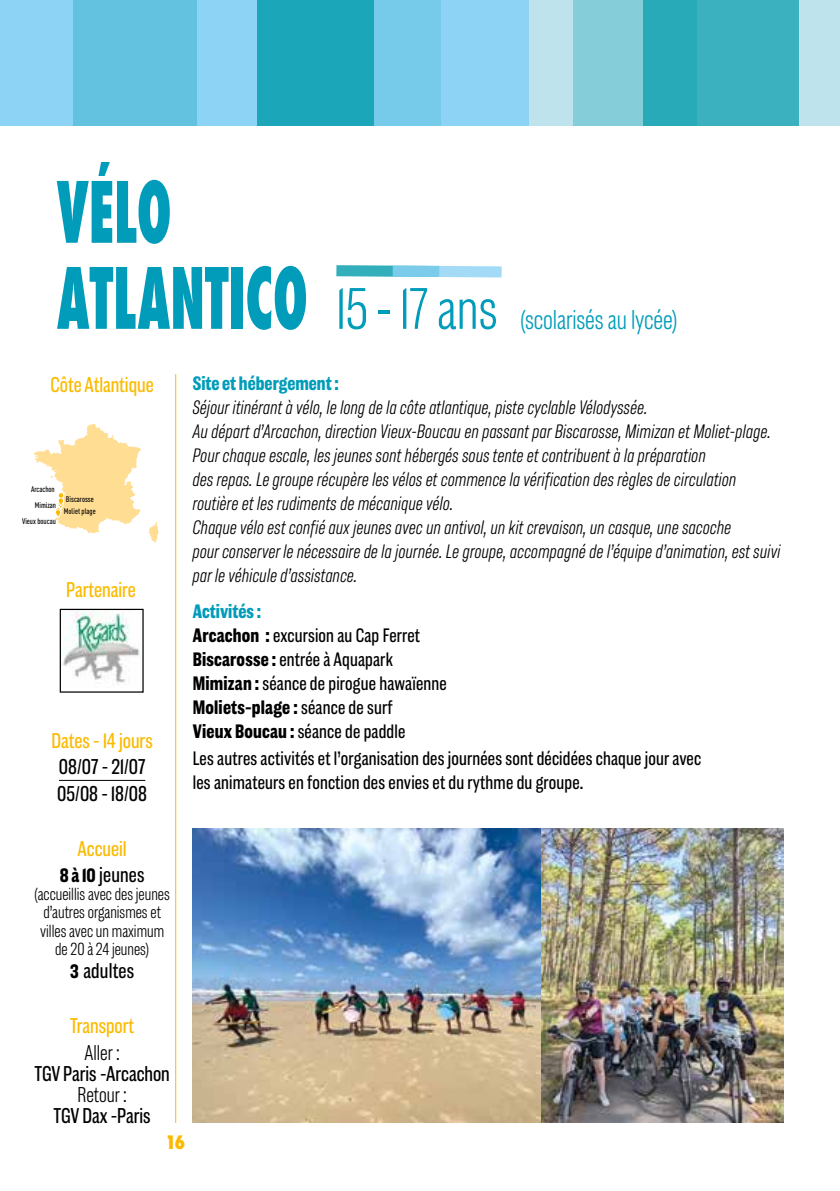
<style>
.page{position:relative;width:840px;height:1191px;background:#fff}
.page>*{position:absolute;margin:0;border:0;box-sizing:border-box;transform-origin:0 0}
.t1{font:800 condensed 82px "Futura";color:#009cb9;scale:.66 1}
.t2{font:300 28px "Americane Cond";letter-spacing:-.005em;color:#009cb9}
.t3{font:22px/26.6px "Americane Cond";color:#fbba00;text-align:center}
.t4{font:22px/26.6px "Americane Cond";color:#000}
.t5{font:300 22px "Americane Cond";color:#000}
.t6{font:italic 300 20px/24px "Americane Cond";letter-spacing:.01em;color:#000}
.t7{font:20px/24px "Americane Cond";letter-spacing:.01em;color:#000}
.t8{font:700 20px "Americane Cond";color:#009cb9}
.t9{font:300 18px/18px "Americane Cond";color:#000;text-align:center}
.t10{font:800 condensed 18px "Futura";color:#fbba00}
.t11{font:500 condensed 8px/12.2px "DINOT";color:#000}
.s1{font-family:"Futura";font-weight:800;font-stretch:condensed;font-size:82px}
.s2{font-size:60px}
.s3{font-weight:700;font-size:20px;color:#000}
.s4{color:#000}
.s5{font-weight:700;font-size:20px}
.s6{font-weight:700;color:#009cb9}
.s7{font-weight:700}
</style>
<div class="page">
<hr style="left:175px;top:374px;width:1px;height:749px;background:#fbba00">
<hr style="left:59px;top:780px;width:86px;height:1px;background:#000">
<hr style="left:839px;top:0;width:1px;height:125px;background:#8dd3f6">
<div style="left:0;top:0;width:576px;height:125px;background:#8dd3f6"></div>
<div style="left:257px;top:0;width:183px;height:125px;background:#1ca6ba"></div>
<div style="left:374px;top:0;width:183px;height:125px;background:linear-gradient(to bottom,#83cff1,#83cff1)"></div>
<div style="left:529px;top:0;width:310px;height:125px;background:#bee3ec"></div>
<div style="left:73px;top:0;width:123px;height:125px;background:#62c2df"></div>
<div style="left:573px;top:0;width:123px;height:125px;background:#85cdd8"></div>
<div style="left:642px;top:0;width:155px;height:125px;background:linear-gradient(to right,#28aab9,#41b3c2)"></div>
<svg style="left:336px;top:265px;width:165px;height:12px;background:#7bcbe1"></svg>
<svg style="left:34px;top:423px;width:124px;height:120px"></svg>
<div style="left:55px;top:507px;width:6px;height:8px;border:1px solid #fff;border-radius:3px"></div>
<div style="left:55px;top:509px;width:6px;height:8px;background:#fbb800;border-radius:3px"></div>
<div style="left:55px;top:509px;width:6px;height:8px;border:1px solid #fff;border-radius:3px"></div>
<div style="left:58px;top:501px;width:6px;height:8px;border:1px solid #fff;border-radius:3px"></div>
<div style="left:58px;top:498px;width:6px;height:8px;border:1px solid #fff;border-radius:3px"></div>
<img style="left:540px;top:828px;width:242px;height:295px">
<img style="left:193px;top:828px;width:347px;height:295px">
<img style="left:62px;top:611px;width:78px;height:74px">
<div style="left:60px;top:609px;width:83px;height:83px;border:1px solid #000"></div>
<h1 class="t1" style="left:57px;top:156px;width:175px">VÉLO</h1>
<h2 class="t2" style="left:57px;top:303px;width:621px"><span class="s1">ATLANTICO</span> <span class="s2">15-17 ans</span> (scolarisés au lycée)</h2>
<p class="t3" style="left:51px;top:371px;width:105px">Côte Atlantique</p>
<p class="t11" style="left:31px;top:483px;width:25px">Arcachon</p>
<p class="t11" style="left:35px;top:498px;width:23px">Mimizan</p>
<p class="t11" style="left:22px;top:514px;width:35px">Vieux boucau</p>
<p class="t11" style="left:64px;top:493px;width:33px">Biscarosse<br>Moliet plage</p>
<p class="t3" style="left:66px;top:576px;width:71px">Partenaire</p>
<p class="t3" style="left:52px;top:726px;width:103px">Dates - 14 jours</p>
<p class="t4" style="left:57px;top:753px;width:91px">08/07 - 21/07<br>05/08 - 18/08</p>
<p class="t3" style="left:60px;top:835px;width:86px">Accueil<br><span class="s3">8 à 10</span> <span class="s4">jeunes</span></p>
<p class="t9" style="left:34px;top:885px;width:137px">(accueillis avec des jeunes d’autres organismes et villes avec un maximum de 20 à 24 jeunes)</p>
<p class="t4" style="left:70px;top:957px;width:66px"><span class="s5">3</span> adultes</p>
<p class="t3" style="left:70px;top:1012px;width:66px">Transport</p>
<p class="t5" style="left:84px;top:1039px;width:37px">Aller :</p>
<p class="t4" style="left:34px;top:1060px;width:137px">TGV Paris -Arcachon</p>
<p class="t5" style="left:78px;top:1081px;width:51px">Retour :</p>
<p class="t4" style="left:54px;top:1102px;width:98px">TGV Dax -Paris</p>
<p class="t8" style="left:193px;top:372px;width:147px">Site et hébergement :</p>
<p class="t6" style="left:193px;top:395px;width:589px">Séjour itinérant à vélo, le long de la côte atlantique, piste cyclable Vélodyssée.<br>Au départ d’Arcachon, direction Vieux-Boucau en passant par Biscarosse, Mimizan et Moliet-plage.<br>Pour chaque escale, les jeunes sont hébergés sous tente et contribuent à la préparation<br>des repas. Le groupe récupère les vélos et commence la vérification des règles de circulation routière et les rudiments de mécanique vélo.<br>Chaque vélo est confié aux jeunes avec un antivol, un kit crevaison, un casque, une sacoche<br>pour conserver le nécessaire de la journée. Le groupe, accompagné de l’équipe d’animation, est suivi par le véhicule d’assistance.</p>
<p class="t7" style="left:193px;top:599px;width:255px"><span class="s6">Activités :<br></span><span class="s7">Arcachon :</span> excursion au Cap Ferret<br><span class="s7">Biscarosse :</span> entrée à Aquapark<br><span class="s7">Mimizan :</span> séance de pirogue hawaïenne<br><span class="s7">Moliets-plage :</span> séance de surf<br><span class="s7">Vieux Boucau :</span> séance de paddle</p>
<p class="t7" style="left:193px;top:745px;width:509px">Les autres activités et l’organisation des journées sont décidées chaque jour avec les animateurs en fonction des envies et du rythme du groupe.</p>
<p class="t10" style="left:165px;top:1130px;width:21px">16</p>
</div>
